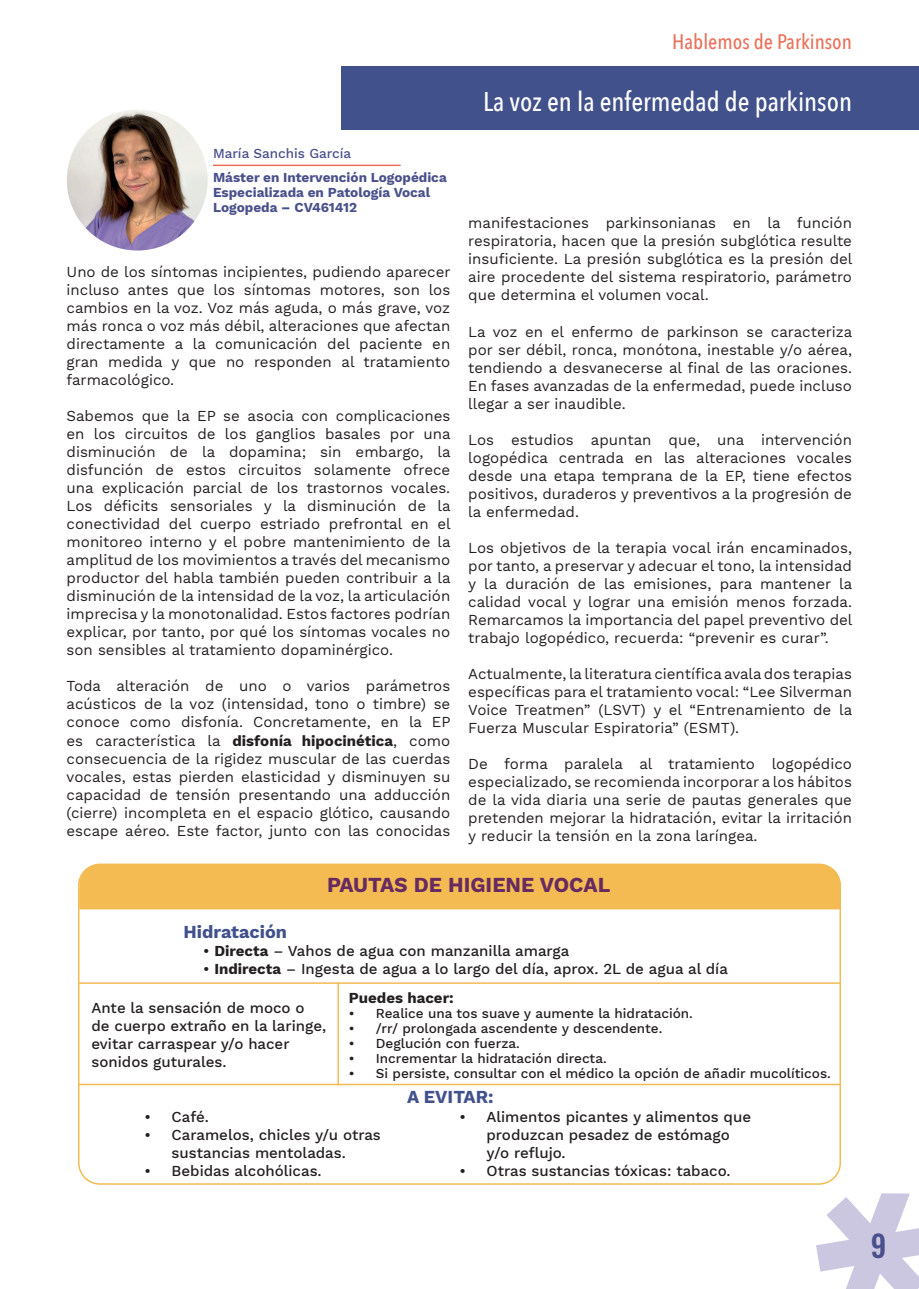
<style>
.page{position:relative;width:919px;height:1289px;background:#fff}
.page>*{position:absolute;margin:0;border:0;box-sizing:border-box;transform-origin:0 0}
.t1{font:500 30px "Oswald";color:#49508b}
.t2{font:500 27px "Avenir Next Condensed";color:#fff}
.t3{font:700 21px "Work Sans";color:#672a61}
.t4{font:500 21px "Avenir Next Condensed";color:#e8725c}
.t5{font:700 18px "Work Sans";color:#41518c}
.t6{font:15px/18px "Work Sans";color:#231f20;text-align:justify}
.t7{font:500 15px/18px "Work Sans";color:#231f20}
.t8{font:700 15px "Work Sans";color:#231f20}
.t9{font:500 13.5px "Work Sans";color:#231f20}
.t10{font:700 13.5px/15px "Work Sans";color:#49508b}
.t11{font:500 13.5px "Work Sans";color:#49508b}
.s1{font-weight:700}
</style>
<div class="page">
<svg style="left:816px;top:1193px;width:102px;height:95px"></svg>
<div style="left:341px;top:66px;width:577px;height:64px;background:#41518c"></div>
<img style="left:67px;top:110px;width:141px;height:140px;border-radius:70px">
<hr style="left:213px;top:165px;width:187px;height:1px;background:#e8725c">
<div style="left:81px;top:866px;width:757px;height:43px;background:#f3bb52"></div>
<div style="left:78px;top:863px;width:763px;height:321px;border:2px solid #f3bb52;border-radius:21px"></div>
<hr style="left:78px;top:982px;width:763px;height:1px;background:#f3bb52">
<hr style="left:78px;top:1083px;width:763px;height:2px;background:#f3bb52">
<hr style="left:337px;top:982px;width:2px;height:103px;background:#f3bb52">
<h3 class="t4" style="left:672px;top:29px;width:181px">Hablemos de Parkinson</h3>
<p class="t11" style="left:213px;top:145px;width:140px">María Sanchis García</p>
<p class="t10" style="left:213px;top:170px;width:235px">Máster en Intervención Logopédica<br>Especializada en Patología Vocal<br>Logopeda – CV461412</p>
<p class="t6" style="left:67px;top:264px;width:385px">Uno de los síntomas incipientes, pudiendo aparecer incluso antes que los síntomas motores, son los cambios en la voz. Voz más aguda, o más grave, voz más ronca o voz más débil, alteraciones que afectan directamente a la comunicación del paciente en gran medida y que no responden al tratamiento farmacológico.</p>
<p class="t6" style="left:67px;top:408px;width:385px">Sabemos que la EP se asocia con complicaciones en los circuitos de los ganglios basales por una disminución de la dopamina; sin embargo, la disfunción de estos circuitos solamente ofrece una explicación parcial de los trastornos vocales.<br>Los déficits sensoriales y la disminución de la conectividad del cuerpo estriado prefrontal en el monitoreo interno y el pobre mantenimiento de la amplitud de los movimientos a través del mecanismo productor del habla también pueden contribuir a la disminución de la intensidad de la voz, la articulación imprecisa y la monotonalidad. Estos factores podrían explicar, por tanto, por qué los síntomas vocales no son sensibles al tratamiento dopaminérgico.</p>
<p class="t6" style="left:67px;top:678px;width:385px">Toda alteración de uno o varios parámetros acústicos de la voz (intensidad, tono o timbre) se conoce como disfonía. Concretamente, en la EP es característica la <span class="s1">disfonía hipocinética</span>, como consecuencia de la rigidez muscular de las cuerdas vocales, estas pierden elasticidad y disminuyen su capacidad de tensión presentando una adducción (cierre) incompleta en el espacio glótico, causando escape aéreo. Este factor, junto con las conocidas</p>
<h2 class="t2" style="left:483px;top:85px;width:370px">La voz en la enfermedad de parkinson</h2>
<p class="t6" style="left:468px;top:215px;width:385px">manifestaciones parkinsonianas en la función respiratoria, hacen que la presión subglótica resulte insuficiente. La presión subglótica es la presión del aire procedente del sistema respiratorio, parámetro que determina el volumen vocal.</p>
<p class="t6" style="left:468px;top:323px;width:385px">La voz en el enfermo de parkinson se caracteriza por ser débil, ronca, monótona, inestable y/o aérea, tendiendo a desvanecerse al final de las oraciones.<br>En fases avanzadas de la enfermedad, puede incluso llegar a ser inaudible.</p>
<p class="t6" style="left:468px;top:431px;width:385px">Los estudios apuntan que, una intervención logopédica centrada en las alteraciones vocales desde una etapa temprana de la EP, tiene efectos positivos, duraderos y preventivos a la progresión de la enfermedad.</p>
<p class="t6" style="left:468px;top:539px;width:385px">Los objetivos de la terapia vocal irán encaminados, por tanto, a preservar y adecuar el tono, la intensidad y la duración de las emisiones, para mantener la calidad vocal y lograr una emisión menos forzada.<br>Remarcamos la importancia del papel preventivo del trabajo logopédico, recuerda: “prevenir es curar”.</p>
<p class="t6" style="left:468px;top:665px;width:385px">Actualmente, la literatura científica avala dos terapias específicas para el tratamiento vocal: “Lee Silverman Voice Treatmen” (LSVT) y el “Entrenamiento de la Fuerza Muscular Espiratoria” (ESMT).</p>
<p class="t6" style="left:468px;top:755px;width:385px">De forma paralela al tratamiento logopédico especializado, se recomienda incorporar a los hábitos de la vida diaria una serie de pautas generales que pretenden mejorar la hidratación, evitar la irritación y reducir la tensión en la zona laríngea.</p>
<h3 class="t3" style="left:327px;top:872px;width:285px">PAUTAS DE HIGIENE VOCAL</h3>
<p class="t5" style="left:183px;top:921px;width:105px">Hidratación</p>
<p class="t7" style="left:203px;top:942px;width:368px">• <span class="s1">Directa</span> – Vahos de agua con manzanilla amarga</p>
<p class="t7" style="left:203px;top:960px;width:526px">• <span class="s1">Indirecta</span> – Ingesta de agua a lo largo del día, aprox. 2L de agua al día</p>
<p class="t7" style="left:91px;top:999px;width:236px">Ante la sensación de moco o de cuerpo extraño en la laringe, evitar carraspear y/o hacer sonidos guturales.</p>
<p class="t8" style="left:349px;top:989px;width:106px">Puedes hacer:</p>
<p class="t9" style="left:349px;top:1005px;width:345px">• Realice una tos suave y aumente la hidratación.</p>
<p class="t9" style="left:349px;top:1020px;width:315px">• /rr/ prolongada ascendente y descendente.</p>
<p class="t9" style="left:349px;top:1035px;width:172px">• Deglución con fuerza.</p>
<p class="t9" style="left:349px;top:1050px;width:259px">• Incrementar la hidratación directa.</p>
<p class="t9" style="left:349px;top:1065px;width:483px">• Si persiste, consultar con el médico la opción de añadir mucolíticos.</p>
<p class="t5" style="left:407px;top:1086px;width:88px">A EVITAR:</p>
<p class="t7" style="left:145px;top:1108px;width:66px">• Café.</p>
<p class="t7" style="left:145px;top:1126px;width:238px;text-align:center">• Caramelos, chicles y/u otras sustancias mentoladas.</p>
<p class="t7" style="left:145px;top:1162px;width:179px">• Bebidas alcohólicas.</p>
<p class="t7" style="left:486px;top:1108px;width:266px;text-indent:-27px">• Alimentos picantes y alimentos que produzcan pesadez de estómago y/o reflujo.</p>
<p class="t7" style="left:459px;top:1162px;width:273px">• Otras sustancias tóxicas: tabaco.</p>
<h1 class="t1" style="left:870px;top:1229px;width:17px">9</h1>
</div>
